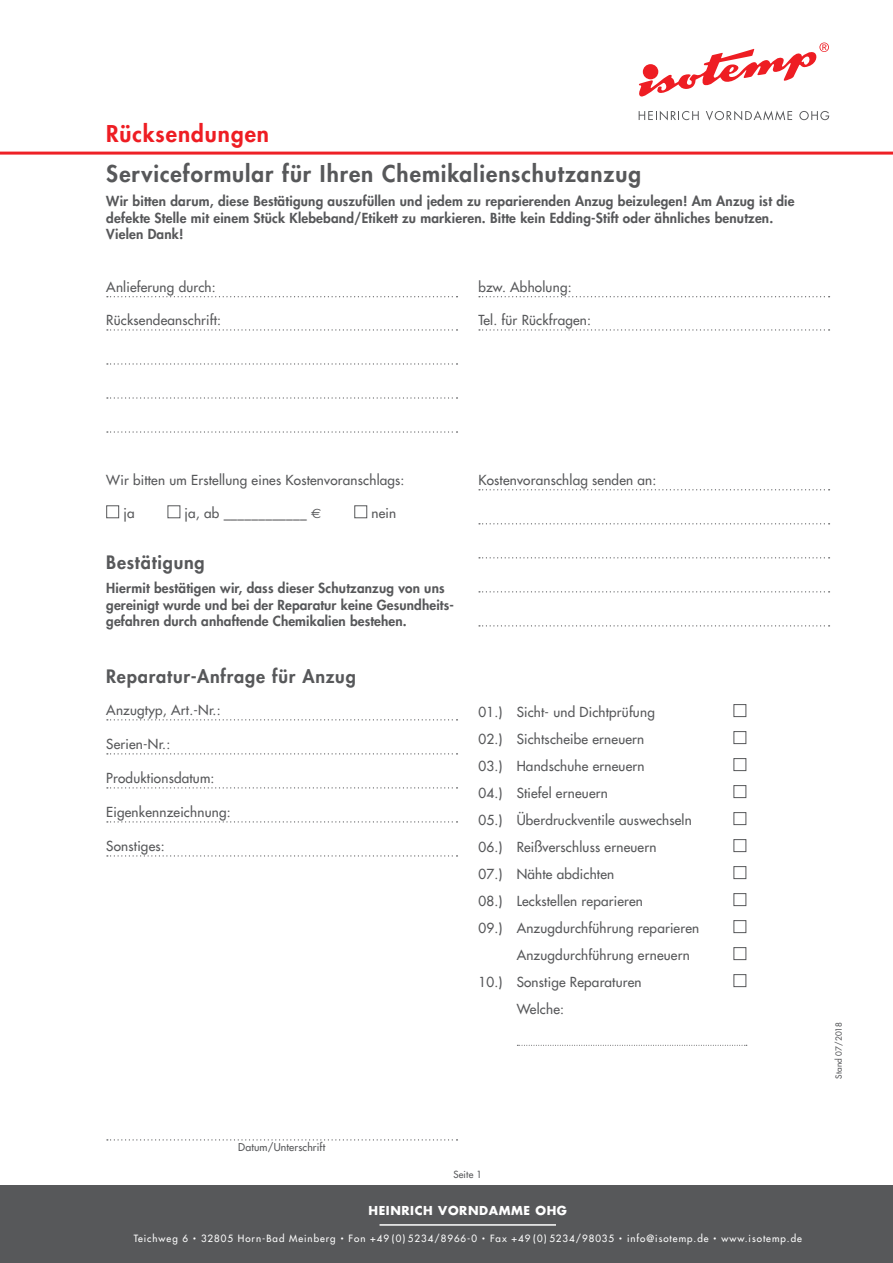
<style>
.page{position:relative;width:893px;height:1263px;background:#fff}
.page>*{position:absolute;margin:0;border:0;box-sizing:border-box;transform-origin:0 0}
.t1{font:800 22.5px "Futura LT";letter-spacing:.04em;color:#57585a}
.t2{font:800 22.5px "Futura LT";letter-spacing:.045em;color:#ee1d23}
.t3{font:800 18px "Futura LT";letter-spacing:.045em;color:#57585a}
.Formular_Linie_unten{font:13.5px "Futura LT";letter-spacing:.015em;color:#57585a}
.t4{font:800 13.5px/16.2px "Futura LT";letter-spacing:.015em;color:#57585a}
.t5{font:700 12px "Futura LT";letter-spacing:.05em;color:#fff}
.Formular_Linie_oben{font:10.5px "Futura LT";letter-spacing:.015em;color:#57585a}
.t6{font:9.75px "Futura LT";letter-spacing:.1em;color:#fff}
.t7{font:9.6px "Futura LT";letter-spacing:.015em;color:#57585a}
.t8{font:8.25px "Futura LT";letter-spacing:.015em;color:#57585a}
.s1{font-family:"Euro Sans"}
.s2{font-family:"Helvetica Neue"}
</style>
<div class="page">
<hr style="left:0;top:152px;width:893px;height:3px;background:#ee2026">
<svg style="left:639px;top:43px;width:190px;height:54px"></svg>
<svg style="left:639px;top:111px;width:60px;height:9px"></svg>
<svg style="left:706px;top:111px;width:86px;height:10px"></svg>
<svg style="left:799px;top:111px;width:30px;height:9px"></svg>
<div style="left:0;top:1185px;width:893px;height:78px;background:#57585a"></div>
<hr style="left:379px;top:1224px;width:177px;height:2px;background:#fff">
<svg style="left:107px;top:296px;width:350px;height:1px"></svg>
<svg style="left:107px;top:329px;width:350px;height:2px"></svg>
<svg style="left:107px;top:363px;width:350px;height:2px"></svg>
<svg style="left:107px;top:397px;width:350px;height:2px"></svg>
<svg style="left:107px;top:431px;width:350px;height:2px"></svg>
<svg style="left:479px;top:296px;width:351px;height:1px"></svg>
<svg style="left:479px;top:329px;width:351px;height:2px"></svg>
<svg style="left:479px;top:489px;width:351px;height:1px"></svg>
<svg style="left:479px;top:523px;width:351px;height:1px"></svg>
<svg style="left:479px;top:557px;width:351px;height:1px"></svg>
<svg style="left:479px;top:591px;width:351px;height:1px"></svg>
<svg style="left:479px;top:625px;width:351px;height:1px"></svg>
<div style="left:106px;top:505px;width:13px;height:13px;border:1px solid #57585a"></div>
<div style="left:168px;top:505px;width:12px;height:13px;border:1px solid #57585a"></div>
<div style="left:354px;top:505px;width:13px;height:13px;border:1px solid #57585a"></div>
<svg style="left:107px;top:719px;width:350px;height:1px"></svg>
<svg style="left:107px;top:753px;width:350px;height:1px"></svg>
<svg style="left:107px;top:787px;width:350px;height:1px"></svg>
<svg style="left:107px;top:821px;width:350px;height:1px"></svg>
<svg style="left:107px;top:855px;width:350px;height:1px"></svg>
<div style="left:733px;top:704px;width:13px;height:13px;border:1px solid #57585a"></div>
<div style="left:733px;top:731px;width:13px;height:13px;border:1px solid #57585a"></div>
<div style="left:733px;top:758px;width:13px;height:13px;border:1px solid #57585a"></div>
<div style="left:733px;top:785px;width:13px;height:13px;border:1px solid #57585a"></div>
<div style="left:733px;top:812px;width:13px;height:13px;border:1px solid #57585a"></div>
<div style="left:733px;top:839px;width:13px;height:13px;border:1px solid #57585a"></div>
<div style="left:733px;top:866px;width:13px;height:13px;border:1px solid #57585a"></div>
<div style="left:733px;top:893px;width:13px;height:13px;border:1px solid #57585a"></div>
<div style="left:733px;top:920px;width:13px;height:13px;border:1px solid #57585a"></div>
<div style="left:733px;top:947px;width:13px;height:13px;border:1px solid #57585a"></div>
<div style="left:733px;top:974px;width:13px;height:13px;border:1px solid #57585a"></div>
<svg style="left:517px;top:1045px;width:230px;height:1px"></svg>
<svg style="left:107px;top:1139px;width:350px;height:1px"></svg>
<p class="t2" style="left:106px;top:119px;width:164px">Rücksendungen</p>
<p class="t1" style="left:106px;top:158px;width:536px">Serviceformular für Ihren Chemikalienschutzanzug</p>
<p class="t4" style="left:106px;top:193px;width:690px">Wir bitten darum, diese Bestätigung auszufüllen und jedem zu reparierenden Anzug beizulegen! Am Anzug ist die defekte Stelle mit einem Stück Klebeband/Etikett zu markieren. Bitte kein Edding-Stift oder ähnliches benutzen.<br>Vielen Dank!</p>
<p class="Formular_Linie_unten" style="left:106px;top:278px;width:111px">Anlieferung durch:</p>
<p class="Formular_Linie_unten" style="left:106px;top:311px;width:116px">Rücksendeanschrift:</p>
<p class="Formular_Linie_unten" style="left:478px;top:278px;width:95px">bzw. Abholung:</p>
<p class="Formular_Linie_unten" style="left:478px;top:311px;width:114px">Tel. für Rückfragen:</p>
<p class="Formular_Linie_unten" style="left:106px;top:471px;width:300px">Wir bitten um Erstellung eines Kostenvoranschlags:</p>
<p class="Formular_Linie_unten" style="left:478px;top:471px;width:179px">Kostenvoranschlag senden an:</p>
<p class="Formular_Linie_unten" style="left:123px;top:504px;width:13px">ja</p>
<p class="Formular_Linie_unten" style="left:185px;top:504px;width:138px">ja, ab ____________ <span class="s1">e</span></p>
<p class="Formular_Linie_unten" style="left:371px;top:504px;width:26px">nein</p>
<p class="t3" style="left:106px;top:550px;width:100px">Bestätigung</p>
<p class="t4" style="left:106px;top:580px;width:349px">Hiermit bestätigen wir, dass dieser Schutzanzug von uns gereinigt wurde und bei der Reparatur keine Gesundheits&shy;gefahren durch anhaftende Chemikalien bestehen.</p>
<p class="t3" style="left:106px;top:664px;width:251px">Reparatur-Anfrage für Anzug</p>
<p class="Formular_Linie_unten" style="left:106px;top:701px;width:116px">Anzugtyp, Art.-Nr.:</p>
<p class="Formular_Linie_unten" style="left:106px;top:735px;width:65px">Serien-Nr.:</p>
<p class="Formular_Linie_unten" style="left:106px;top:769px;width:110px">Produktionsdatum:</p>
<p class="Formular_Linie_unten" style="left:106px;top:803px;width:126px">Eigenkennzeichnung:</p>
<p class="Formular_Linie_unten" style="left:106px;top:837px;width:60px">Sonstiges:</p>
<p class="Formular_Linie_oben" style="left:238px;top:1140px;width:88px">Datum/Unterschrift</p>
<p class="Formular_Linie_unten" style="left:478px;top:703px;width:178px">01.) Sicht- und Dichtprüfung</p>
<p class="Formular_Linie_unten" style="left:478px;top:730px;width:167px">02.) Sichtscheibe erneuern</p>
<p class="Formular_Linie_unten" style="left:478px;top:757px;width:168px">03.) Handschuhe erneuern</p>
<p class="Formular_Linie_unten" style="left:478px;top:784px;width:131px">04.) Stiefel erneuern</p>
<p class="Formular_Linie_unten" style="left:478px;top:811px;width:215px">05.) Überdruckventile auswechseln</p>
<p class="Formular_Linie_unten" style="left:478px;top:838px;width:180px">06.) Reißverschluss erneuern</p>
<p class="Formular_Linie_unten" style="left:478px;top:865px;width:137px">07.) Nähte abdichten</p>
<p class="Formular_Linie_unten" style="left:478px;top:892px;width:166px">08.) Leckstellen reparieren</p>
<p class="Formular_Linie_unten" style="left:478px;top:919px;width:222px">09.) Anzugdurchführung reparieren</p>
<p class="Formular_Linie_unten" style="left:517px;top:946px;width:175px">Anzugdurchführung erneuern</p>
<p class="Formular_Linie_unten" style="left:478px;top:973px;width:165px">10.) Sonstige Reparaturen</p>
<p class="Formular_Linie_unten" style="left:517px;top:1000px;width:49px">Welche:</p>
<p class="t7" style="left:453px;top:1168px;width:30px">Seite 1</p>
<p class="t5" style="left:368px;top:1203px;width:200px">HEINRICH VORNDAMME OHG</p>
<p class="t6" style="left:134px;top:1232px;width:670px">Teichweg 6 <span class="s2">•</span> 32805 Horn-Bad Meinberg <span class="s2">•</span> Fon +49 (0) 5234/8966-0 <span class="s2">•</span> Fax +49 (0) 5234/98035 <span class="s2">•</span> info@isotemp.de <span class="s2">•</span> www.isotemp.de</p>
<p class="t8" style="left:833px;top:1079px;width:58px;rotate:-90deg">Stand 07/2018</p>
</div>
